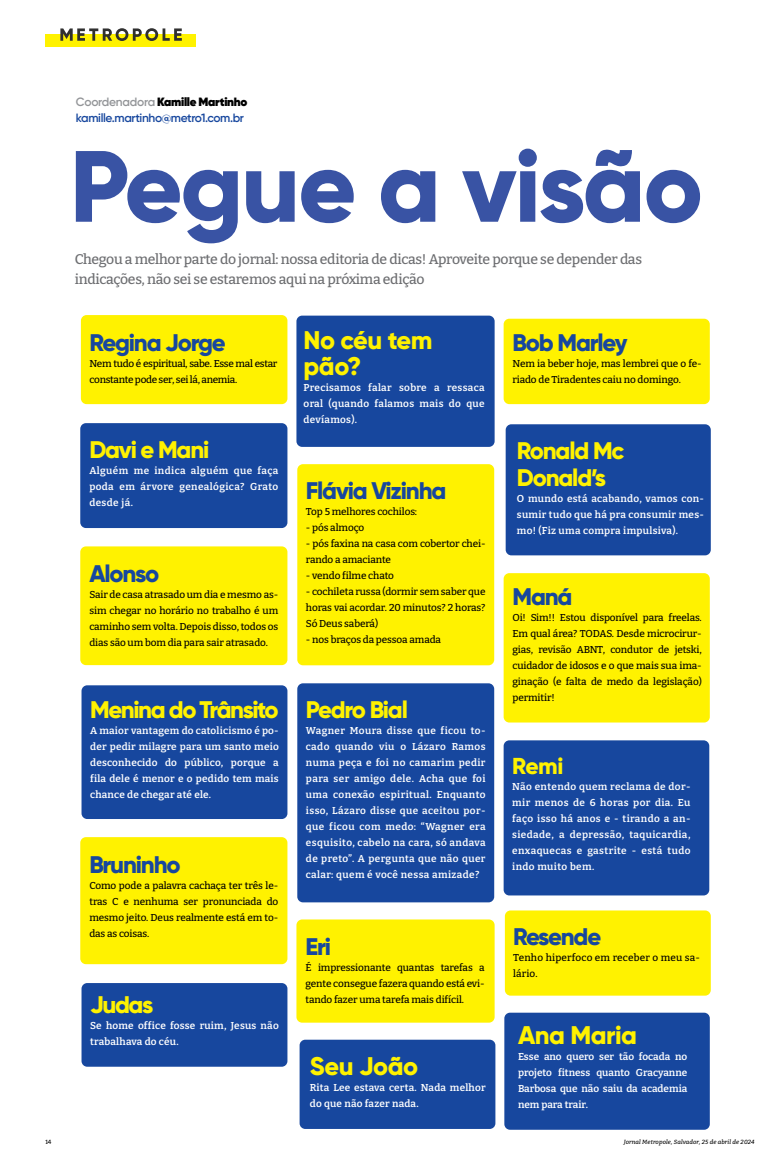
<style>
.page{position:relative;width:766px;height:1163px;background:#fff}
.page>*{position:absolute;margin:0;border:0;box-sizing:border-box;transform-origin:0 0}
.t1{font:800 100.9px "Gilroy";letter-spacing:-.025em;color:#3953a4}
.t2{font:800 25.5px/26px "Gilroy";letter-spacing:-.02em;color:#fff200}
.t3{font:800 24px "Gilroy";letter-spacing:-.05em;color:#17479e}
.t4{font:800 24px/27px "Gilroy";letter-spacing:-.055em;color:#fff200}
.t5{font:800 23px "Gilroy";color:#fff200}
.t6{font:500 14px/20px "Bitter";letter-spacing:-.02em;color:#6d6e71}
.t7{font:600 12px/16px "Gilroy";letter-spacing:-.03em;color:#17479e}
.t8{font:600 10px/16px "Bitter";letter-spacing:.025em;color:#fff;text-align:justify}
.t9{font:500 10px/16px "Bitter";letter-spacing:-.01em;color:#000;text-align:justify}
.t10{font:500 10px/16px "Bitter";letter-spacing:-.03em;color:#000}
.t11{font:500 10px/16px "Bitter";letter-spacing:.02em;color:#000}
.t12{font:italic 500 6px "Bitter";letter-spacing:.02em;color:#000}
.t13{font:500 6px "Bitter";color:#000}
.s1{color:#939598}
.s2{font-weight:800;color:#000}
</style>
<div class="page">
<div style="left:46px;top:34px;width:150px;height:12px;background:#fff200"></div>
<svg style="left:60px;top:28px;width:122px;height:13px"></svg>
<div style="left:503px;top:740px;width:206px;height:155px;background:#17479e;border-radius:6px"></div>
<div style="left:297px;top:464px;width:197px;height:201px;background:#fff200;border-radius:6px"></div>
<div style="left:504px;top:910px;width:206px;height:85px;background:#fff200;border-radius:6px"></div>
<div style="left:80px;top:546px;width:207px;height:119px;background:#fff200;border-radius:6px"></div>
<div style="left:80px;top:837px;width:207px;height:127px;background:#fff200;border-radius:6px"></div>
<div style="left:296px;top:919px;width:198px;height:103px;background:#fff200;border-radius:6px"></div>
<div style="left:81px;top:315px;width:206px;height:89px;background:#fff200;border-radius:6px"></div>
<div style="left:81px;top:685px;width:206px;height:133px;background:#17479e;border-radius:6px"></div>
<div style="left:81px;top:982px;width:206px;height:84px;background:#17479e;border-radius:6px"></div>
<div style="left:297px;top:683px;width:197px;height:219px;background:#17479e;border-radius:6px"></div>
<div style="left:505px;top:424px;width:205px;height:131px;background:#17479e;border-radius:6px"></div>
<div style="left:80px;top:423px;width:207px;height:105px;background:#17479e;border-radius:6px"></div>
<div style="left:503px;top:319px;width:206px;height:85px;background:#fff200;border-radius:6px"></div>
<div style="left:503px;top:573px;width:206px;height:149px;background:#fff200;border-radius:6px"></div>
<div style="left:296px;top:315px;width:198px;height:132px;background:#17479e;border-radius:6px"></div>
<div style="left:299px;top:1039px;width:196px;height:89px;background:#17479e;border-radius:6px"></div>
<div style="left:504px;top:1012px;width:205px;height:117px;background:#17479e;border-radius:6px"></div>
<p class="t7" style="left:76px;top:93px;width:173px"><span class="s1">Coordenadora</span> <span class="s2">Kamille Martinho </span>kamille.martinho@metro1.com.br</p>
<h1 class="t1" style="left:70px;top:123px;width:634px">Pegue a visão</h1>
<h3 class="t6" style="left:75px;top:249px;width:568px">Chegou a melhor parte do jornal: nossa editoria de dicas! Aproveite porque se depender das indicações, não sei se estaremos aqui na próxima edição</h3>
<h3 class="t3" style="left:89px;top:327px;width:138px">Regina Jorge</h3>
<p class="t10" style="left:89px;top:355px;width:189px">Nem tudo é espiritual, sabe. Esse mal estar constante pode ser, sei lá, anemia.</p>
<h3 class="t4" style="left:89px;top:435px;width:121px">Davi e Mani</h3>
<p class="t8" style="left:89px;top:462px;width:190px">Alguém me indica alguém que faça poda em árvore genealógica? Grato desde já.</p>
<h3 class="t3" style="left:89px;top:558px;width:71px">Alonso</h3>
<p class="t9" style="left:89px;top:586px;width:190px">Sair de casa atrasado um dia e mesmo as&shy;sim chegar no horário no trabalho é um caminho sem volta. Depois disso, todos os dias são um bom dia para sair atrasado.</p>
<h3 class="t4" style="left:90px;top:695px;width:190px">Menina do Trânsito</h3>
<p class="t8" style="left:90px;top:722px;width:190px">A maior vantagem do catolicismo é po&shy;der pedir milagre para um santo meio desconhecido do público, porque a fila dele é menor e o pedido tem mais chance de chegar até ele.</p>
<h3 class="t3" style="left:89px;top:849px;width:93px">Bruninho</h3>
<p class="t9" style="left:89px;top:877px;width:190px">Como pode a palavra cachaça ter três le&shy;tras C e nenhuma ser pronunciada do mesmo jeito. Deus realmente está em to&shy;das as coisas.</p>
<h3 class="t4" style="left:90px;top:990px;width:65px">Judas</h3>
<p class="t8" style="left:90px;top:1016px;width:190px">Se home office fosse ruim, Jesus não trabalhava do céu.</p>
<h2 class="t2" style="left:303px;top:327px;width:130px">No céu tem pão?</h2>
<p class="t8" style="left:303px;top:379px;width:182px">Precisamos falar sobre a ressaca oral (quando falamos mais do que devíamos).</p>
<h3 class="t3" style="left:306px;top:475px;width:142px">Flávia Vizinha</h3>
<p class="t9" style="left:306px;top:503px;width:113px">Top 5 melhores cochilos:</p>
<p class="t9" style="left:306px;top:519px;width:60px">- pós almoço</p>
<p class="t9" style="left:306px;top:535px;width:181px">- pós faxina na casa com cobertor chei&shy;rando a amaciante</p>
<p class="t9" style="left:306px;top:567px;width:89px">- vendo filme chato</p>
<p class="t9" style="left:306px;top:583px;width:181px">- cochileta russa (dormir sem saber que horas vai acordar. 20 minutos? 2 horas?<br>Só Deus saberá)</p>
<p class="t9" style="left:306px;top:631px;width:137px">- nos braços da pessoa amada</p>
<h3 class="t4" style="left:306px;top:695px;width:103px">Pedro Bial</h3>
<p class="t8" style="left:306px;top:722px;width:181px">Wagner Moura disse que ficou to&shy;cado quando viu o Lázaro Ramos numa peça e foi no camarim pedir para ser amigo dele. Acha que foi uma conexão espiritual. Enquanto isso, Lázaro disse que aceitou por&shy;que ficou com medo: “Wagner era esquisito, cabelo na cara, só andava de preto”. A pergunta que não quer calar: quem é você nessa amizade?</p>
<h3 class="t3" style="left:305px;top:931px;width:27px">Eri</h3>
<p class="t9" style="left:305px;top:959px;width:180px">É impressionante quantas tarefas a gente consegue fazera quando está evi&shy;tando fazer uma tarefa mais difícil.</p>
<h2 class="t2" style="left:310px;top:1053px;width:110px">Seu João</h2>
<p class="t8" style="left:310px;top:1079px;width:177px">Rita Lee estava certa. Nada melhor do que não fazer nada.</p>
<h3 class="t3" style="left:512px;top:327px;width:116px">Bob Marley</h3>
<p class="t9" style="left:512px;top:355px;width:191px">Nem ia beber hoje, mas lembrei que o fe&shy;riado de Tiradentes caiu no domingo.</p>
<h3 class="t4" style="left:516px;top:437px;width:109px">Ronald Mc<br>Donald’s</h3>
<p class="t8" style="left:516px;top:490px;width:188px">O mundo está acabando, vamos con&shy;sumir tudo que há pra consumir mes&shy;mo! (Fiz uma compra impulsiva).</p>
<h3 class="t3" style="left:512px;top:581px;width:61px">Maná</h3>
<p class="t9" style="left:512px;top:609px;width:191px">Oi! Sim!! Estou disponível para freelas.<br>Em qual área? TODAS. Desde microcirur&shy;gias, revisão ABNT, condutor de jetski, cuidador de idosos e o que mais sua ima&shy;ginação (e falta de medo da legislação) permitir!</p>
<h3 class="t5" style="left:512px;top:751px;width:53px">Remi</h3>
<p class="t8" style="left:512px;top:778px;width:180px">Não entendo quem reclama de dor&shy;mir menos de 6 horas por dia. Eu faço isso há anos e - tirando a an&shy;siedade, a depressão, taquicardia, enxaquecas e gastrite - está tudo indo muito bem.</p>
<h3 class="t3" style="left:513px;top:921px;width:90px">Resende</h3>
<p class="t11" style="left:513px;top:949px;width:188px">Tenho hiperfoco em receber o meu sa&shy;lário.</p>
<h2 class="t2" style="left:518px;top:1022px;width:121px">Ana Maria</h2>
<p class="t8" style="left:518px;top:1048px;width:171px">Esse ano quero ser tão focada no projeto fitness quanto Gracyanne Barbosa que não saiu da academia nem para trair.</p>
<p class="t13" style="left:45px;top:1137px;width:8px">14</p>
<p class="t12" style="left:623px;top:1137px;width:132px">Jornal Metropole, Salvador, 25 de abril de 2024</p>
</div>
